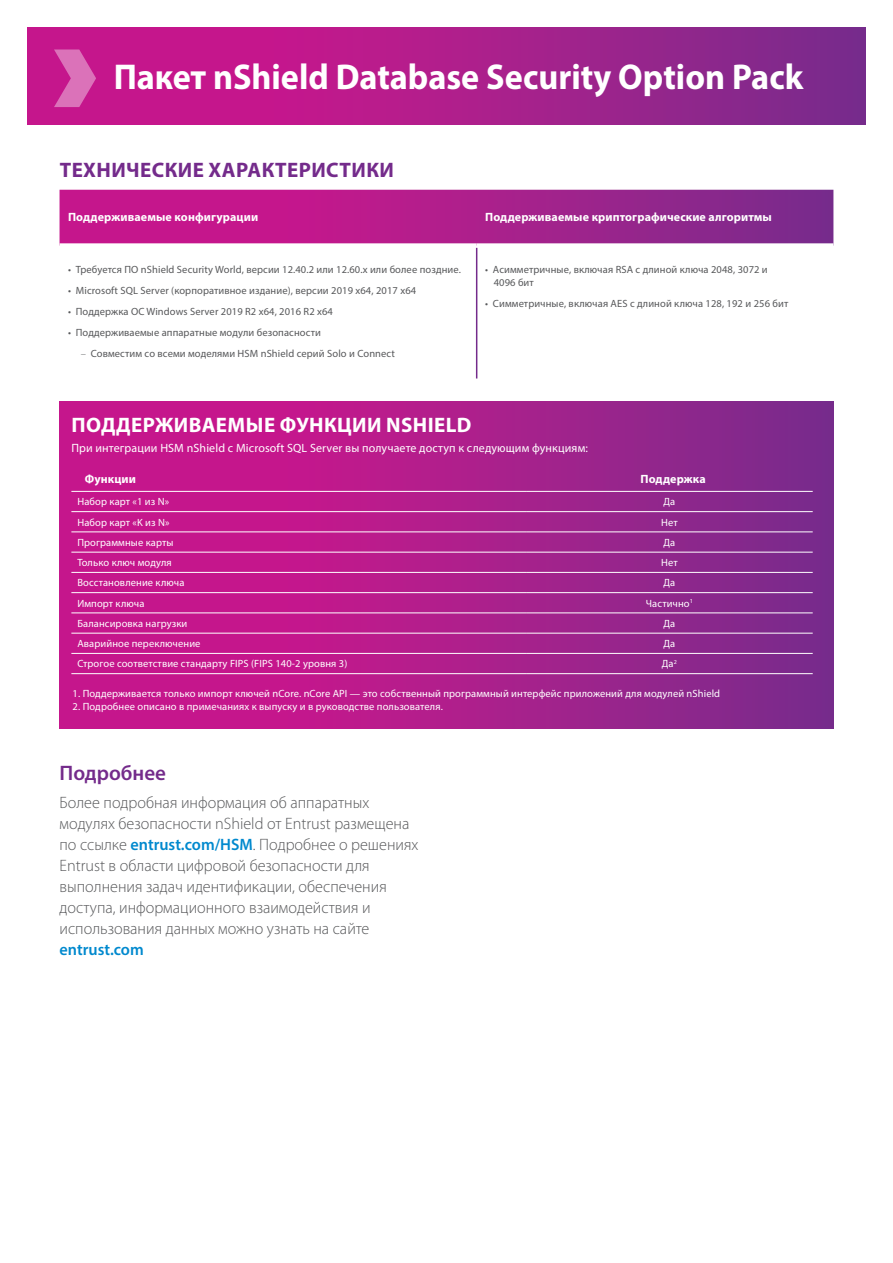
<style>
.page{position:relative;width:893px;height:1263px;background:#fff}
.page>*{position:absolute;margin:0;border:0;box-sizing:border-box;transform-origin:0 0}
._1_Back_Page_Title{font:700 36px "Myriad Pro";color:#fff;scale:.95 1}
._3_Tech_Spec_Header{font:700 21px "Myriad Pro";letter-spacing:.02em;color:#fff}
._3_Tech_Spec_Header-2{font:700 21px "Myriad Pro";letter-spacing:.02em;color:#742b8b}
._3_Header{font:600 21px "Myriad Pro";color:#742b8b}
._4_Body_Text{font:300 16.5px/21px "Myriad Pro";color:#57585a}
._3_Table_Header{font:700 12px "Myriad Pro";letter-spacing:.01em;color:#fff}
.PLB_Body_Text{font:12px "Myriad Pro";letter-spacing:.01em;color:#fff}
.Table_Text{font:10.5px "Myriad Pro";letter-spacing:.01em;color:#fff}
.t1{font:10.5px/13.5px "Myriad Pro";letter-spacing:.01em;color:#57585a}
.s1{font-weight:300}
.s2{font-weight:600;color:#0089ce}
</style>
<div class="page">
<svg style="left:27px;top:27px;width:839px;height:98px;background:#a91e8b"></svg>
<svg style="left:54px;top:50px;width:42px;height:57px;background:#d24da7"></svg>
<svg style="left:60px;top:190px;width:773px;height:53px;background:#aa1e8b"></svg>
<hr style="left:476px;top:248px;width:1px;height:130px;background:#742b8b">
<svg style="left:60px;top:402px;width:773px;height:326px;background:#ab208c"></svg>
<hr style="left:71px;top:572px;width:455px;height:1px;background:#fff">
<hr style="left:526px;top:572px;width:287px;height:1px;background:#fff">
<hr style="left:71px;top:592px;width:455px;height:1px;background:#fff">
<hr style="left:526px;top:592px;width:287px;height:1px;background:#fff">
<hr style="left:71px;top:612px;width:455px;height:1px;background:#fff">
<hr style="left:526px;top:612px;width:287px;height:1px;background:#fff">
<hr style="left:71px;top:633px;width:455px;height:1px;background:#fff">
<hr style="left:526px;top:633px;width:287px;height:1px;background:#fff">
<hr style="left:71px;top:653px;width:455px;height:1px;background:#fff">
<hr style="left:526px;top:653px;width:287px;height:1px;background:#fff">
<hr style="left:71px;top:673px;width:455px;height:1px;background:#fff">
<hr style="left:526px;top:673px;width:287px;height:1px;background:#fff">
<hr style="left:71px;top:491px;width:455px;height:1px;background:#fff">
<hr style="left:526px;top:491px;width:287px;height:1px;background:#fff">
<hr style="left:71px;top:511px;width:455px;height:1px;background:#fff">
<hr style="left:526px;top:511px;width:287px;height:1px;background:#fff">
<hr style="left:71px;top:531px;width:455px;height:1px;background:#fff">
<hr style="left:526px;top:531px;width:287px;height:1px;background:#fff">
<hr style="left:71px;top:552px;width:455px;height:1px;background:#fff">
<hr style="left:526px;top:552px;width:287px;height:1px;background:#fff">
<p class="_1_Back_Page_Title" style="left:114px;top:54px;width:727px">Пакет nShield Database Security Option Pack</p>
<p class="_3_Tech_Spec_Header-2" style="left:60px;top:157px;width:336px">ТЕХНИЧЕСКИЕ ХАРАКТЕРИСТИКИ</p>
<p class="_3_Table_Header" style="left:68px;top:209px;width:192px">Поддерживаемые конфигурации</p>
<p class="_3_Table_Header" style="left:485px;top:209px;width:288px">Поддерживаемые криптографические алгоритмы</p>
<p class="t1" style="left:68px;top:262px;width:394px">• Требуется ПО nShield Security World, версии 12.40.2 или 12.60.x или более поздние.</p>
<p class="t1" style="left:68px;top:283px;width:350px">• Microsoft SQL Server (корпоративное издание), версии 2019 x64, 2017 x64</p>
<p class="t1" style="left:68px;top:304px;width:266px">• Поддержка ОС Windows Server 2019 R2 x64, 2016 R2 x64</p>
<p class="t1" style="left:68px;top:325px;width:254px">• Поддерживаемые аппаратные модули безопасности</p>
<p class="t1" style="left:81px;top:346px;width:316px"><span class="s1">–</span> Совместим со всеми моделями HSM nShield серий Solo и Connect</p>
<p class="t1" style="left:494px;top:262px;width:276px;text-indent:-9px">• Асимметричные, включая RSA с длиной ключа 2048, 3072 и<br>4096 бит</p>
<p class="t1" style="left:485px;top:297px;width:305px">• Симметричные, включая AES с длиной ключа 128, 192 и 256 бит</p>
<p class="_3_Tech_Spec_Header" style="left:72px;top:411px;width:401px">ПОДДЕРЖИВАЕМЫЕ ФУНКЦИИ NSHIELD</p>
<p class="_3_Table_Header" style="left:85px;top:471px;width:53px">Функции</p>
<p class="_3_Table_Header" style="left:640px;top:471px;width:67px">Поддержка</p>
<p class="Table_Text" style="left:77px;top:495px;width:93px">Набор карт «1 из N»</p>
<p class="Table_Text" style="left:663px;top:495px;width:13px">Да</p>
<p class="Table_Text" style="left:77px;top:516px;width:94px">Набор карт «K из N»</p>
<p class="Table_Text" style="left:661px;top:516px;width:18px">Нет</p>
<p class="Table_Text" style="left:77px;top:536px;width:98px">Программные карты</p>
<p class="Table_Text" style="left:663px;top:536px;width:13px">Да</p>
<p class="Table_Text" style="left:77px;top:556px;width:96px">Только ключ модуля</p>
<p class="Table_Text" style="left:661px;top:556px;width:18px">Нет</p>
<p class="Table_Text" style="left:77px;top:576px;width:109px">Восстановление ключа</p>
<p class="Table_Text" style="left:663px;top:576px;width:13px">Да</p>
<p class="Table_Text" style="left:77px;top:597px;width:69px">Импорт ключа</p>
<p class="Table_Text" style="left:646px;top:597px;width:49px">Частично<sup>1</sup></p>
<p class="Table_Text" style="left:77px;top:617px;width:112px">Балансировка нагрузки</p>
<p class="Table_Text" style="left:663px;top:617px;width:13px">Да</p>
<p class="Table_Text" style="left:77px;top:637px;width:125px">Аварийное переключение</p>
<p class="Table_Text" style="left:663px;top:637px;width:13px">Да</p>
<p class="Table_Text" style="left:77px;top:657px;width:271px">Строгое соответствие стандарту FIPS (FIPS 140-2 уровня 3)</p>
<p class="Table_Text" style="left:662px;top:657px;width:17px">Да<sup>2</sup></p>
<p class="Table_Text" style="left:73px;top:687px;width:649px">1. Поддерживается только импорт ключей nCore. nCore API — это собственный программный интерфейс приложений для модулей nShield</p>
<p class="Table_Text" style="left:73px;top:700px;width:372px">2. Подробнее описано в примечаниях к выпуску и в руководстве пользователя.</p>
<p class="PLB_Body_Text" style="left:71px;top:441px;width:518px">При интеграции HSM nShield с Microsoft SQL Server вы получаете доступ к следующим функциям:</p>
<p class="_3_Header" style="left:60px;top:760px;width:108px">Подробнее</p>
<p class="_4_Body_Text" style="left:60px;top:791px;width:360px">Более подробная информация об аппаратных модулях безопасности nShield от Entrust размещена по ссылке <span class="s2">entrust.com/HSM</span>. Подробнее о решениях Entrust в области цифровой безопасности для выполнения задач идентификации, обеспечения доступа, информационного взаимодействия и использования данных можно узнать на сайте <span class="s2">entrust.com</span></p>
</div>
